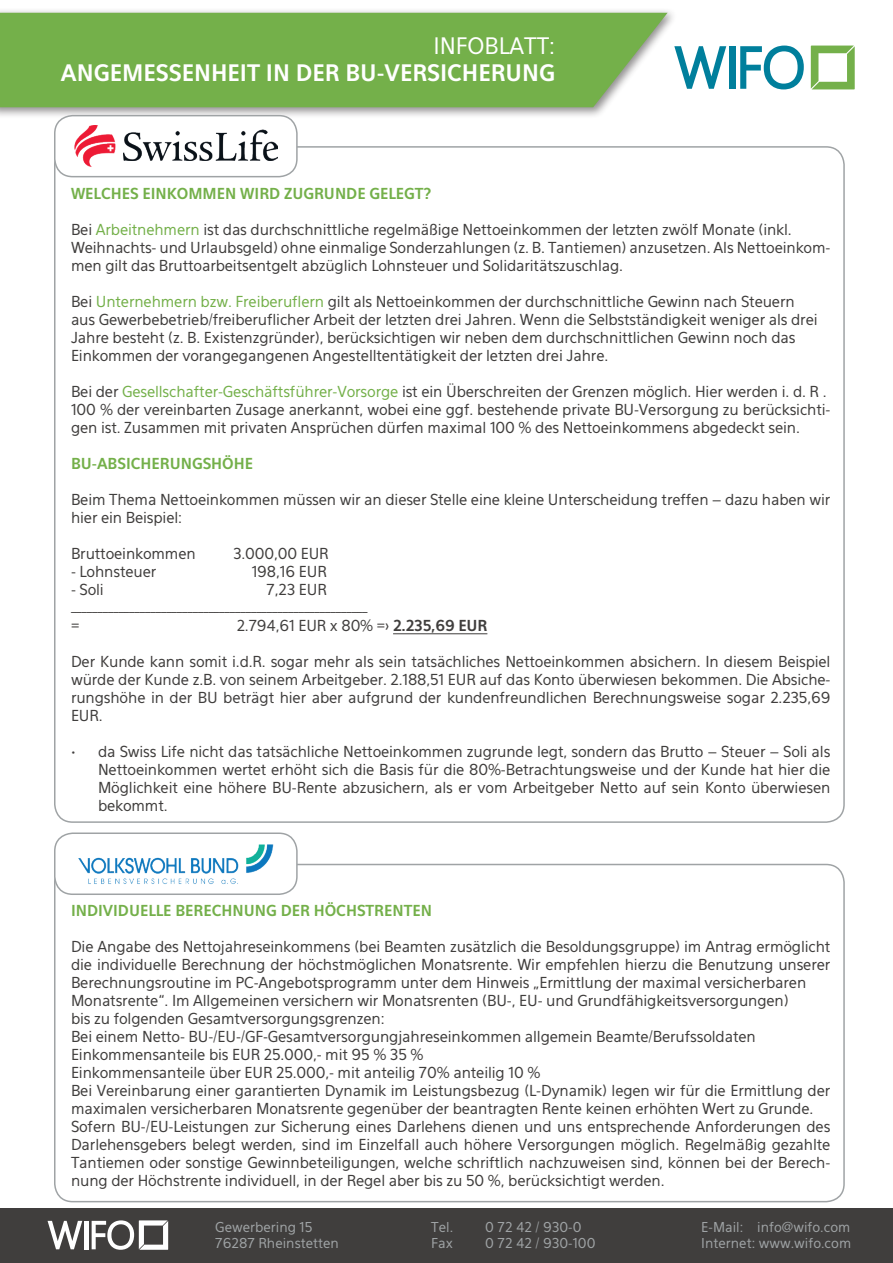
<style>
.page{position:relative;width:893px;height:1263px;background:#fff}
.page>*{position:absolute;margin:0;border:0;box-sizing:border-box;transform-origin:0 0}
.t1{font:700 22.5px "Eau Sans";color:#fff}
.t2{font:22.5px "Eau Sans";color:#fff}
.t3{font:15px/18px "Eau Sans";letter-spacing:-.01em;color:#403e3d}
.t4{font:700 15px "Eau Sans";color:#74b04a}
.t5{font:13.5px "Eau Sans";color:#9fa3a5}
.s1{color:#74b04a}
.s2{font-weight:700}
</style>
<div class="page">
<div style="left:0;top:1209px;width:893px;height:54px;background:#403e3d"></div>
<div style="left:0;top:8px;width:677px;height:111px;background:#231f20;opacity:.5"></div>
<div style="left:0;top:13px;width:668px;height:94px;background:#74b04a"></div>
<svg style="left:674px;top:46px;width:52px;height:43px"></svg>
<div style="left:730px;top:46px;width:6px;height:43px;background:#007f9c"></div>
<svg style="left:740px;top:46px;width:64px;height:43px"></svg>
<svg style="left:811px;top:46px;width:44px;height:43px"></svg>
<svg style="left:48px;top:1221px;width:34px;height:28px"></svg>
<hr style="left:85px;top:1221px;width:4px;height:28px;background:#fff">
<svg style="left:92px;top:1220px;width:76px;height:30px"></svg>
<div style="left:54px;top:864px;width:791px;height:338px;border:2px solid #9fa3a5;border-radius:18px"></div>
<div style="left:55px;top:116px;width:242px;height:61px;background:#fff;border-radius:18px"></div>
<div style="left:54px;top:115px;width:244px;height:62px;border:2px solid #9fa3a5;border-radius:18px"></div>
<div style="left:55px;top:833px;width:242px;height:61px;background:#fff;border-radius:18px"></div>
<div style="left:54px;top:832px;width:244px;height:63px;border:2px solid #9fa3a5;border-radius:18px"></div>
<img style="left:74px;top:125px;width:50px;height:42px">
<hr style="left:393px;top:633px;width:94px;height:1px;background:#403e3d">
<img style="left:124px;top:129px;width:153px;height:32px">
<img style="left:78px;top:844px;width:196px;height:40px">
<h1 class="t2" style="left:433px;top:32px;width:123px">INFOBLATT:</h1>
<h1 class="t1" style="left:61px;top:59px;width:496px">ANGEMESSENHEIT IN DER BU-VERSICHERUNG</h1>
<p class="t4" style="left:71px;top:184px;width:362px">WELCHES EINKOMMEN WIRD ZUGRUNDE GELEGT?</p>
<p class="t3" style="left:71px;top:220px;width:761px">Bei <span class="s1">Arbeitnehmern</span> ist das durchschnittliche regelmäßige Nettoeinkommen der letzten zwölf Monate (inkl.<br>Weihnachts- und Urlaubsgeld) ohne einmalige Sonderzahlungen (z. B. Tantiemen) anzusetzen. Als Nettoeinkom&shy;men gilt das Bruttoarbeitsentgelt abzüglich Lohnsteuer und Solidaritätszuschlag.</p>
<p class="t3" style="left:71px;top:292px;width:748px">Bei <span class="s1">Unternehmern bzw. Freiberuflern</span> gilt als Nettoeinkommen der durchschnittliche Gewinn nach Steuern aus Gewerbebetrieb/freiberuflicher Arbeit der letzten drei Jahren. Wenn die Selbstständigkeit weniger als drei Jahre besteht (z. B. Existenzgründer), berücksichtigen wir neben dem durchschnittlichen Gewinn noch das Einkommen der vorangegangenen Angestelltentätigkeit der letzten drei Jahre.</p>
<p class="t3" style="left:71px;top:382px;width:761px">Bei der <span class="s1">Gesellschafter-Geschäftsführer-Vorsorge</span> ist ein Überschreiten der Grenzen möglich. Hier werden i. d. R .<br>100 % der vereinbarten Zusage anerkannt, wobei eine ggf. bestehende private BU-Versorgung zu berücksichti&shy;gen ist. Zusammen mit privaten Ansprüchen dürfen maximal 100 % des Nettoeinkommens abgedeckt sein.</p>
<p class="t4" style="left:71px;top:454px;width:184px">BU-ABSICHERUNGSHÖHE</p>
<p class="t3" style="left:71px;top:490px;width:761px">Beim Thema Nettoeinkommen müssen wir an dieser Stelle eine kleine Unterscheidung treffen – dazu haben wir hier ein Beispiel:</p>
<p class="t3" style="left:71px;top:544px;width:126px">Bruttoeinkommen</p>
<p class="t3" style="left:233px;top:544px;width:97px">3.000,00 EUR</p>
<p class="t3" style="left:71px;top:562px;width:87px">- Lohnsteuer</p>
<p class="t3" style="left:252px;top:562px;width:77px">198,16 EUR</p>
<p class="t3" style="left:71px;top:580px;width:34px">- Soli</p>
<p class="t3" style="left:71px;top:580px;width:298px;text-indent:196px">7,23 EUR ________________________________________________________ =</p>
<p class="t3" style="left:237px;top:616px;width:252px">2.794,61 EUR x 80% =&gt; <span class="s2">2.235,69 EUR</span></p>
<p class="t3" style="left:71px;top:652px;width:761px;text-align:justify">Der Kunde kann somit i.d.R. sogar mehr als sein tatsächliches Nettoeinkommen absichern. In diesem Beispiel würde der Kunde z.B. von seinem Arbeitgeber. 2.188,51 EUR auf das Konto überwiesen bekommen. Die Absiche&shy;rungshöhe in der BU beträgt hier aber aufgrund der kundenfreundlichen Berechnungsweise sogar 2.235,69<br>EUR.</p>
<p class="t3" style="left:98px;top:742px;width:734px;text-align:justify;text-indent:-27px">• da Swiss Life nicht das tatsächliche Nettoeinkommen zugrunde legt, sondern das Brutto – Steuer – Soli als Nettoeinkommen wertet erhöht sich die Basis für die 80%-Betrachtungsweise und der Kunde hat hier die Möglichkeit eine höhere BU-Rente abzusichern, als er vom Arbeitgeber Netto auf sein Konto überwiesen bekommt.</p>
<p class="t4" style="left:71px;top:902px;width:362px">INDIVIDUELLE BERECHNUNG DER HÖCHSTRENTEN</p>
<p class="t3" style="left:71px;top:938px;width:761px">Die Angabe des Nettojahreseinkommens (bei Beamten zusätzlich die Besoldungsgruppe) im Antrag ermöglicht die individuelle Berechnung der höchstmöglichen Monatsrente. Wir empfehlen hierzu die Benutzung unserer Berechnungsroutine im PC-Angebotsprogramm unter dem Hinweis „Ermittlung der maximal versicherbaren Monatsrente“. Im Allgemeinen versichern wir Monatsrenten (BU-, EU- und Grundfähigkeitsversorgungen)<br>bis zu folgenden Gesamtversorgungsgrenzen:<br>Bei einem Netto- BU-/EU-/GF-Gesamtversorgungjahreseinkommen allgemein Beamte/Berufssoldaten Einkommensanteile bis EUR 25.000,- mit 95 % 35 %<br>Einkommensanteile über EUR 25.000,- mit anteilig 70% anteilig 10 %<br>Bei Vereinbarung einer garantierten Dynamik im Leistungsbezug (L-Dynamik) legen wir für die Ermittlung der maximalen versicherbaren Monatsrente gegenüber der beantragten Rente keinen erhöhten Wert zu Grunde.<br>Sofern BU-/EU-Leistungen zur Sicherung eines Darlehens dienen und uns entsprechende Anforderungen des Darlehensgebers belegt werden, sind im Einzelfall auch höhere Versorgungen möglich. Regelmäßig gezahlte Tantiemen oder sonstige Gewinnbeteiligungen, welche schriftlich nachzuweisen sind, können bei der Berech&shy;nung der Höchstrente individuell, in der Regel aber bis zu 50 %, berücksichtigt werden.</p>
<p class="t5" style="left:215px;top:1219px;width:99px">Gewerbering 15</p>
<p class="t5" style="left:431px;top:1219px;width:23px">Tel.</p>
<p class="t5" style="left:485px;top:1219px;width:98px">0 72 42 / 930-0</p>
<p class="t5" style="left:701px;top:1219px;width:151px">E-Mail: info@wifo.com</p>
<p class="t5" style="left:215px;top:1235px;width:125px">76287 Rheinstetten</p>
<p class="t5" style="left:431px;top:1235px;width:23px">Fax</p>
<p class="t5" style="left:485px;top:1235px;width:112px">0 72 42 / 930-100</p>
<p class="t5" style="left:701px;top:1235px;width:151px">Internet: www.wifo.com</p>
</div>
